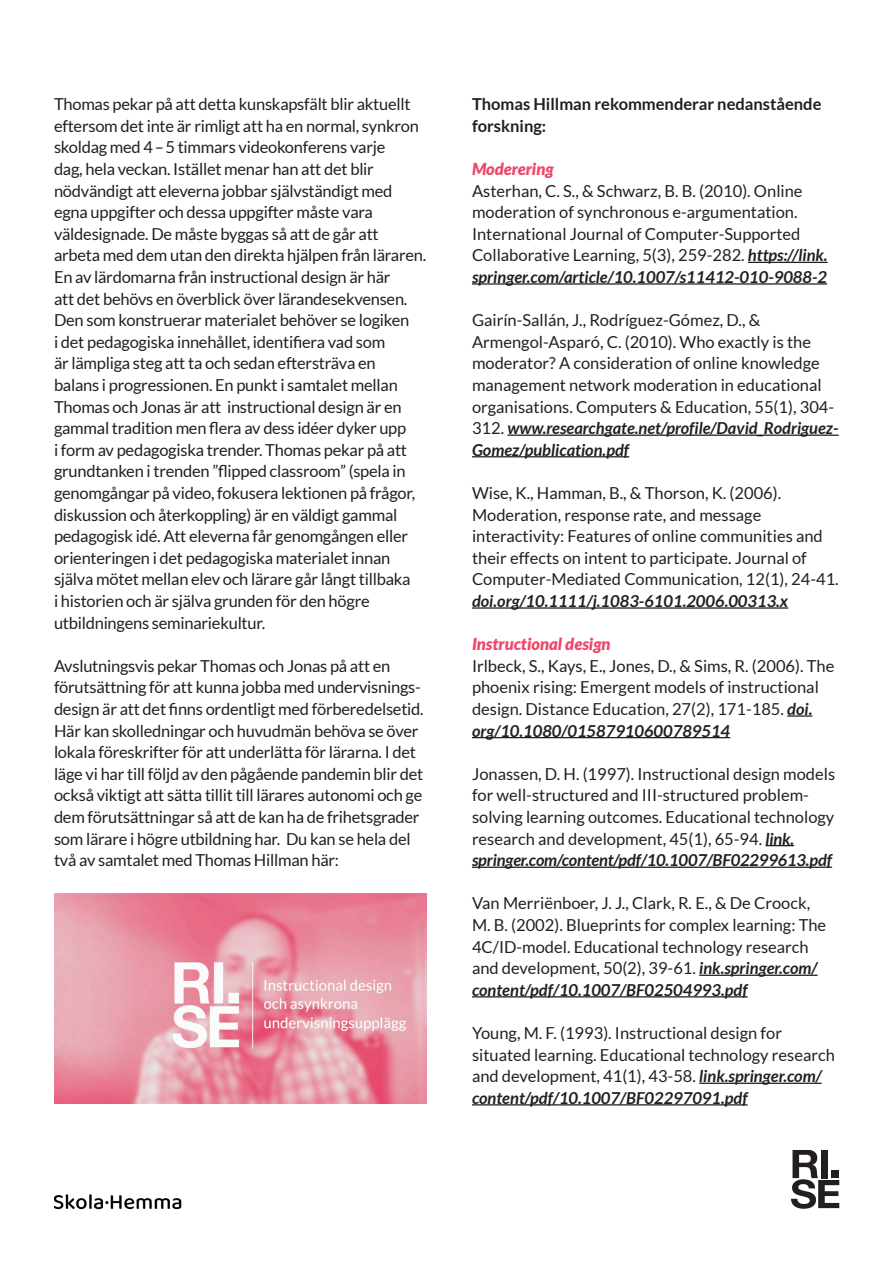
<style>
.page{position:relative;width:893px;height:1263px;background:#fff}
.page>*{position:absolute;margin:0;border:0;box-sizing:border-box;transform-origin:0 0}
.Brödtext{font:16.5px/21.6px "Lato";letter-spacing:-.015em;color:#231f20}
.Ingress{font:700 16.5px/21.6px "Lato";color:#231f20}
.Länkar_i_text{font:italic 700 16.5px "Lato";color:#231f20}
.Tema_black_italic{font:italic 900 16.5px "Lato";color:#ef476b}
.s1{font-weight:700;font-style:italic}
</style>
<div class="page">
<svg style="left:791px;top:1150px;width:48px;height:59px"></svg>
<img style="left:54px;top:1194px;width:127px;height:16px">
<hr style="left:748px;top:262px;width:80px;height:1px;background:#231f20">
<hr style="left:472px;top:283px;width:355px;height:2px;background:#231f20">
<hr style="left:507px;top:435px;width:332px;height:1px;background:#231f20">
<hr style="left:472px;top:456px;width:157px;height:1px;background:#231f20">
<hr style="left:472px;top:607px;width:316px;height:2px;background:#231f20">
<hr style="left:787px;top:715px;width:25px;height:2px;background:#231f20">
<hr style="left:472px;top:737px;width:258px;height:1px;background:#231f20">
<svg style="left:765px;top:845px;width:29px;height:1px"></svg>
<hr style="left:472px;top:867px;width:360px;height:1px;background:#231f20">
<hr style="left:699px;top:975px;width:118px;height:1px;background:#231f20">
<hr style="left:472px;top:996px;width:276px;height:1px;background:#231f20">
<hr style="left:699px;top:1083px;width:123px;height:1px;background:#231f20">
<hr style="left:472px;top:1104px;width:276px;height:1px;background:#231f20">
<img style="left:54px;top:894px;width:373px;height:210px">
<p class="Brödtext" style="left:54px;top:93px;width:374px">Thomas pekar på att detta kunskapsfält blir aktuellt eftersom det inte är rimligt att ha en normal, synkron skoldag med 4–5 timmars videokonferens varje<br>dag, hela veckan. Istället menar han att det blir nödvändigt att eleverna jobbar självständigt med egna uppgifter och dessa uppgifter måste vara väldesignade. De måste byggas så att de går att arbeta med dem utan den direkta hjälpen från läraren.<br>En av lärdomarna från instructional design är här<br>att det behövs en överblick över lärandesekvensen.<br>Den som konstruerar materialet behöver se logiken<br>i det pedagogiska innehållet, identifiera vad som<br>är lämpliga steg att ta och sedan eftersträva en<br>balans i progressionen. En punkt i samtalet mellan Thomas och Jonas är att instructional design är en gammal tradition men flera av dess idéer dyker upp<br>i form av pedagogiska trender. Thomas pekar på att grundtanken i trenden ”flipped classroom” (spela in genomgångar på video, fokusera lektionen på frågor, diskussion och återkoppling) är en väldigt gammal pedagogisk idé. Att eleverna får genomgången eller orienteringen i det pedagogiska materialet innan själva mötet mellan elev och lärare går långt tillbaka<br>i historien och är själva grunden för den högre utbildningens seminariekultur.</p>
<p class="Brödtext" style="left:54px;top:655px;width:371px">Avslutningsvis pekar Thomas och Jonas på att en förutsättning för att kunna jobba med undervisnings&shy;design är att det finns ordentligt med förberedelsetid.<br>Här kan skolledningar och huvudmän behöva se över lokala föreskrifter för att underlätta för lärarna. I det läge vi har till följd av den pågående pandemin blir det också viktigt att sätta tillit till lärares autonomi och ge dem förutsättningar så att de kan ha de frihetsgrader som lärare i högre utbildning har. Du kan se hela del två av samtalet med Thomas Hillman här:</p>
<p class="Ingress" style="left:472px;top:93px;width:351px">Thomas Hillman rekommenderar nedanstående forskning:</p>
<p class="Tema_black_italic" style="left:472px;top:159px;width:83px">Moderering</p>
<p class="Brödtext" style="left:472px;top:180px;width:357px">Asterhan, C. S., &amp; Schwarz, B. B. (2010). Online moderation of synchronous e-argumentation.<br>International Journal of Computer-Supported Collaborative Learning, 5(3), 259-282. <span class="s1">https://link. springer.com/article/10.1007/s11412-010-9088-2</span></p>
<p class="Brödtext" style="left:472px;top:309px;width:368px">Gairín-Sallán, J., Rodríguez-Gómez, D., &amp; Armengol-Asparó, C. (2010). Who exactly is the moderator? A consideration of online knowledge management network moderation in educational organisations. Computers &amp; Education, 55(1), 304- 312. <span class="s1">www.researchgate.net/profile/David_Rodriguez-Gomez/publication.pdf</span></p>
<p class="Brödtext" style="left:472px;top:482px;width:368px">Wise, K., Hamman, B., &amp; Thorson, K. (2006).<br>Moderation, response rate, and message interactivity: Features of online communities and their effects on intent to participate. Journal of Computer-Mediated Communication, 12(1), 24-41.</p>
<p class="Länkar_i_text" style="left:472px;top:591px;width:318px">doi.org/10.1111/j.1083-6101.2006.00313.x</p>
<p class="Tema_black_italic" style="left:472px;top:634px;width:140px">Instructional design</p>
<p class="Brödtext" style="left:472px;top:655px;width:364px">Irlbeck, S., Kays, E., Jones, D., &amp; Sims, R. (2006). The phoenix rising: Emergent models of instructional design. Distance Education, 27(2), 171-185. <span class="s1">doi. org/10.1080/01587910600789514</span></p>
<p class="Brödtext" style="left:472px;top:763px;width:365px">Jonassen, D. H. (1997). Instructional design models for well-structured and III-structured problem&shy;solving learning outcomes. Educational technology research and development, 45(1), 65-94. <span class="s1">link. springer.com/content/pdf/10.1007/BF02299613.pdf</span></p>
<p class="Brödtext" style="left:472px;top:892px;width:356px">Van Merriënboer, J. J., Clark, R. E., &amp; De Croock, M. B. (2002). Blueprints for complex learning: The 4C/ID-model. Educational technology research and development, 50(2), 39-61. <span class="s1">ink.springer.com/ content/pdf/10.1007/BF02504993.pdf</span></p>
<p class="Brödtext" style="left:472px;top:1022px;width:364px">Young, M. F. (1993). Instructional design for situated learning. Educational technology research and development, 41(1), 43-58. <span class="s1">link.springer.com/ content/pdf/10.1007/BF02297091.pdf</span></p>
</div>
